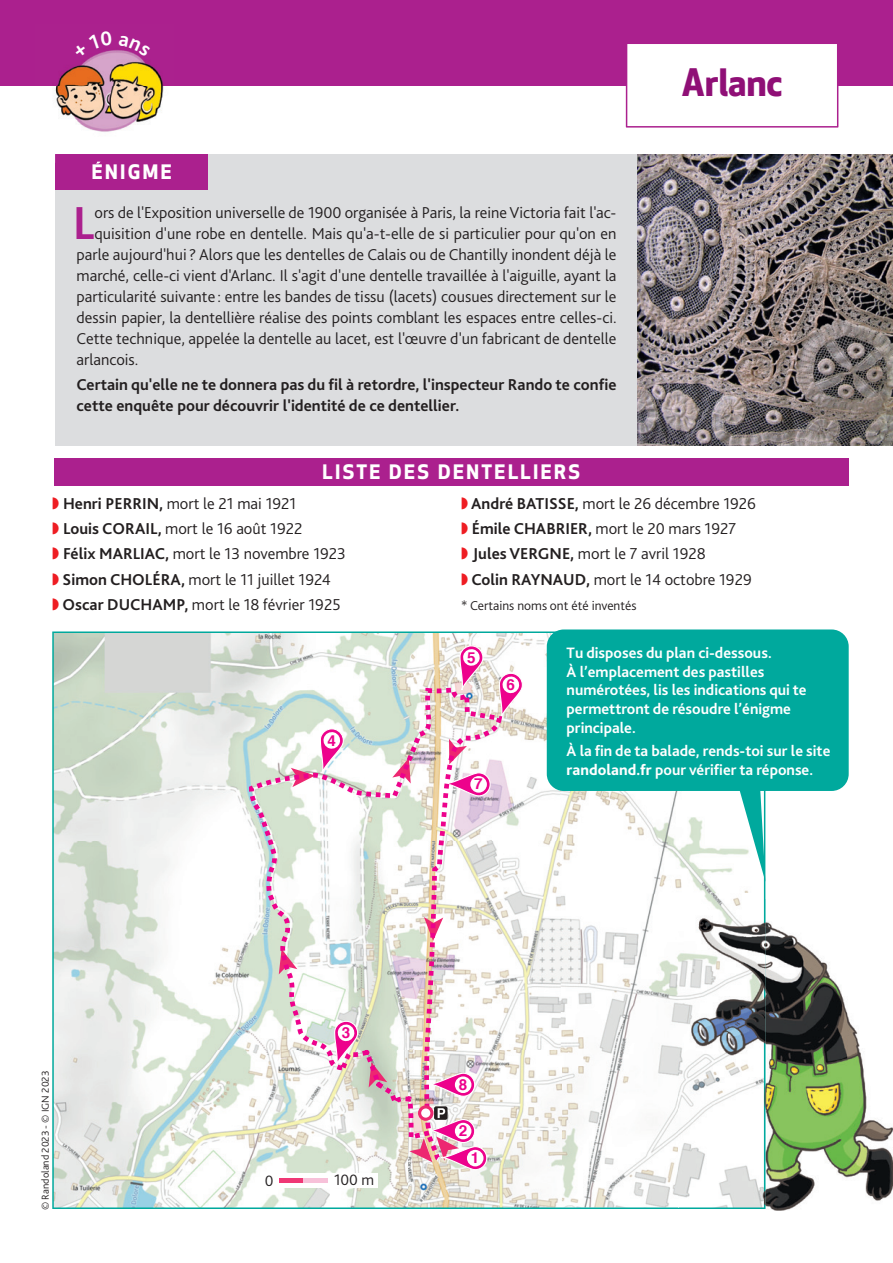
<style>
.page{position:relative;width:893px;height:1263px;background:#fff}
.page>*{position:absolute;margin:0;border:0;box-sizing:border-box;transform-origin:0 0}
.t1{font:700 48.3px "Bliss 2";color:#ab208e}
.t2{font:700 36.9px "Apex New";letter-spacing:-.005em;color:#8f0f76}
.t3{font:700 19.5px "Apex New";letter-spacing:.125em;color:#fff}
.t4{font:300 16.5px/25.2px "Bliss 2";color:#231f20}
.t5{font:700 16.5px/21px "Bliss 2";color:#231f20}
.t6{font:300 15.9px "Bliss 2";color:#231f20}
.t7{font:700 15.75px/18.8px "Bliss 2";color:#fff}
.t8{font:700 15.15px "Helvetica";color:#ed028c}
.t9{font:300 13.5px "Bliss 2";color:#231f20}
.t10{font:300 10.5px "Bliss 2";color:#231f20}
.s1{color:#ee1d23}
.s2{font-weight:700}
.s3{font-weight:800}
</style>
<div class="page">
<div style="left:0;top:0;width:893px;height:85px;background:#ab208e"></div>
<svg style="left:626px;top:44px;width:212px;height:84px"></svg>
<div style="left:55px;top:154px;width:583px;height:291px;background:#dcdddf"></div>
<div style="left:55px;top:154px;width:153px;height:36px;background:#ab208e"></div>
<div style="left:54px;top:458px;width:794px;height:28px;background:#ab208e"></div>
<svg style="left:52px;top:631px;width:713px;height:578px"></svg>
<img style="left:765px;top:899px;width:128px;height:312px">
<img style="left:678px;top:899px;width:87px;height:310px">
<img style="left:638px;top:154px;width:255px;height:291px">
<svg style="left:737px;top:791px;width:28px;height:91px"></svg>
<div style="left:547px;top:629px;width:302px;height:162px;background:#00a99d;border-radius:17px"></div>
<img style="left:36px;top:50px;width:138px;height:82px">
<img style="left:55px;top:154px;width:46px;height:8px">
<svg style="left:73px;top:50px;width:39px;height:8px"></svg>
<svg style="left:118px;top:50px;width:33px;height:7px"></svg>
<p class="t3" style="left:92px;top:158px;width:81px">ÉNIGME</p>
<h1 class="t1" style="left:73px;top:193px;width:23px">L</h1>
<p class="t4" style="left:95px;top:199px;width:523px">ors de l'Exposition universelle de 1900 organisée à Paris, la reine Victoria fait l'ac-</p>
<p class="t4" style="left:95px;top:220px;width:524px">quisition d'une robe en dentelle. Mais qu'a-t-elle de si particulier pour qu'on en</p>
<p class="t4" style="left:77px;top:241px;width:542px">parle aujourd'hui ? Alors que les dentelles de Calais ou de Chantilly inondent déjà le</p>
<p class="t4" style="left:77px;top:262px;width:542px">marché, celle-ci vient d'Arlanc. Il s'agit d'une dentelle travaillée à l'aiguille, ayant la</p>
<p class="t4" style="left:77px;top:283px;width:541px">particularité suivante : entre les bandes de tissu (lacets) cousues directement sur le</p>
<p class="t4" style="left:77px;top:304px;width:542px">dessin papier, la dentellière réalise des points comblant les espaces entre celles-ci.</p>
<p class="t4" style="left:77px;top:325px;width:542px">Cette technique, appelée la dentelle au lacet, est l'œuvre d'un fabricant de dentelle</p>
<p class="t4" style="left:77px;top:346px;width:63px">arlancois.</p>
<p class="t5" style="left:77px;top:374px;width:541px">Certain qu'elle ne te donnera pas du fil à retordre, l'inspecteur Rando te confie cette enquête pour découvrir l'identité de ce dentellier.</p>
<h2 class="t2" style="left:681px;top:56px;width:103px">Arlanc</h2>
<p class="t3" style="left:323px;top:458px;width:259px">LISTE DES DENTELLIERS</p>
<p class="t4" style="left:52px;top:490px;width:295px"><span class="s1">◗</span> <span class="s2">Henri PERRIN,</span> mort le 21 mai 1921<br><span class="s1">◗</span> <span class="s2">Louis CORAIL,</span> mort le 16 août 1922<br><span class="s1">◗</span> <span class="s2">Félix MARLIAC,</span> mort le 13 novembre 1923 <span class="s1">◗</span> <span class="s2">Simon CHOLÉRA,</span> mort le 11 juillet 1924<br><span class="s1">◗</span> <span class="s2">Oscar DUCHAMP,</span> mort le 18 février 1925</p>
<p class="t4" style="left:461px;top:490px;width:296px"><span class="s1">◗</span> <span class="s2">André BATISSE,</span> mort le 26 décembre 1926 <span class="s1">◗</span> <span class="s2">Émile CHABRIER,</span> mort le 20 mars 1927<br><span class="s1">◗</span> <span class="s2">Jules VERGNE,</span> mort le 7 avril 1928<br><span class="s1">◗</span> <span class="s2">Colin RAYNAUD,</span> mort le 14 octobre 1929</p>
<p class="t9" style="left:461px;top:597px;width:177px">* Certains noms ont été inventés</p>
<p class="t10" style="left:39px;top:1210px;width:141px;rotate:-90deg">© Randoland 2023 - © IGN 2023</p>
<p class="t8" style="left:327px;top:728px;width:10px">4</p>
<p class="t8" style="left:467px;top:645px;width:10px">5</p>
<p class="t8" style="left:507px;top:673px;width:10px">6</p>
<p class="t8" style="left:474px;top:772px;width:10px">7</p>
<p class="t7" style="left:567px;top:643px;width:242px">Tu disposes du plan ci-dessous.<br>À l’emplacement des pastilles numérotées, lis les indications qui te permettront de résoudre l’énigme principale.</p>
<p class="t7" style="left:567px;top:741px;width:265px">À la fin de ta balade, rends-toi sur le site <span class="s3">randoland.fr</span> pour vérifier ta réponse.</p>
<p class="t8" style="left:342px;top:1021px;width:10px">3</p>
<p class="t6" style="left:265px;top:1170px;width:10px">0</p>
<p class="t6" style="left:334px;top:1170px;width:42px">100 m</p>
<p class="t8" style="left:459px;top:1072px;width:10px">8</p>
<p class="t8" style="left:459px;top:1118px;width:10px">2</p>
<p class="t8" style="left:471px;top:1145px;width:10px">1</p>
</div>
